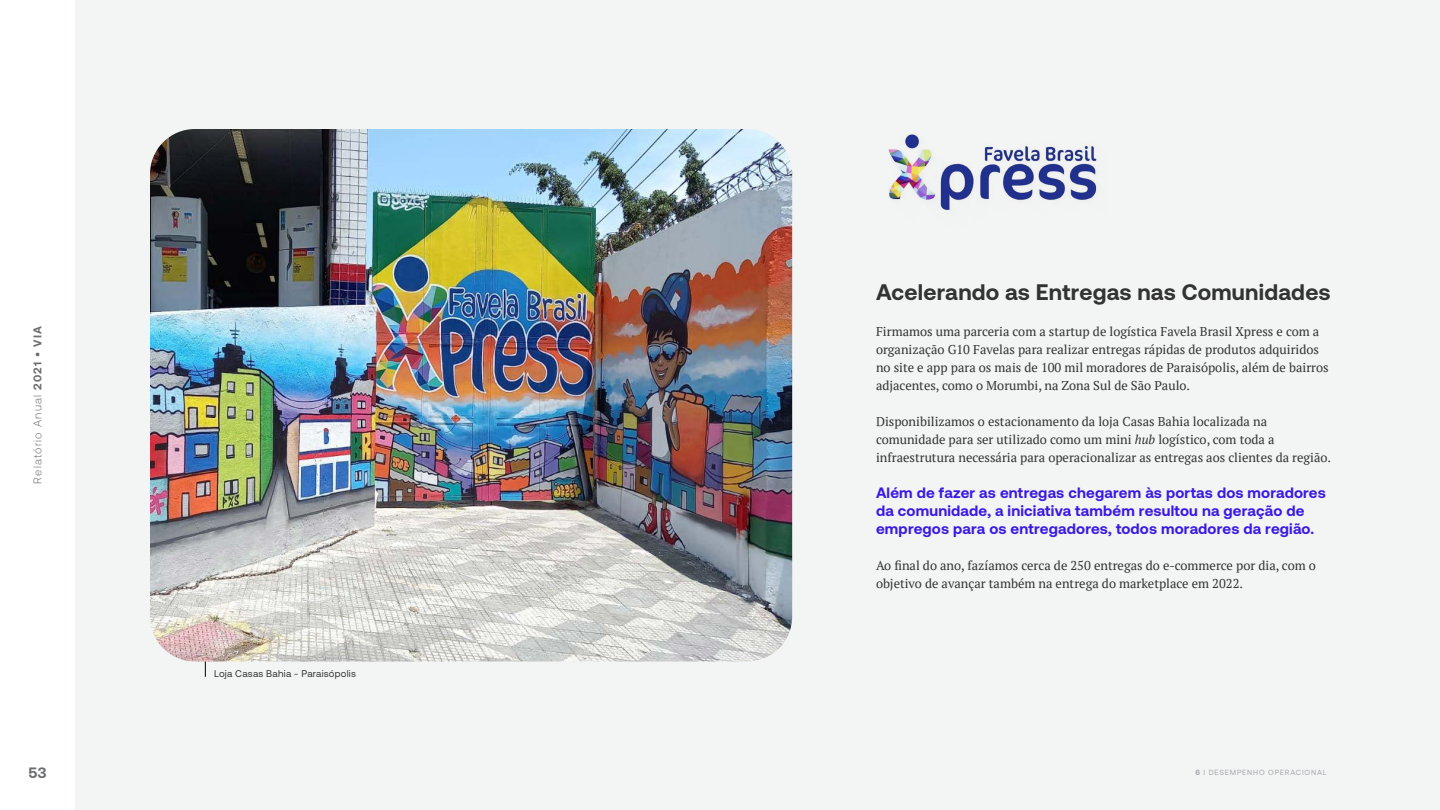
<style>
.page{position:relative;width:1440px;height:810px;background:#fff}
.page>*{position:absolute;margin:0;border:0;box-sizing:border-box;transform-origin:0 0}
.t1{font:700 22.5px "Aeonik";letter-spacing:.01em;color:#333}
.t2{font:700 15px/18px "Aeonik";letter-spacing:.01em;color:#3b19e5}
.t3{font:700 15px "Aeonik";color:#6d6e70}
.t4{font:12.75px/18px "PT Serif";color:#333}
.t5{font:300 11.25px "Aeonik";letter-spacing:.105em;color:#6d6e70}
.t6{font:9.75px "Aeonik";letter-spacing:.025em;color:#333}
.t7{font:7.5px "Aeonik";letter-spacing:.115em;color:#a6a8ab}
.s1{font-weight:700}
.s2{font-style:italic}
</style>
<div class="page">
<div style="left:75px;top:0;width:1365px;height:810px;background:#f3f4f4"></div>
<img style="left:150px;top:129px;width:642px;height:533px">
<svg style="left:205px;top:662px;width:1px;height:15px"></svg>
<img style="left:888px;top:134px;width:209px;height:76px">
<p class="t5" style="left:31px;top:484px;width:159px;rotate:-90deg">Relatório Anual <span class="s1">2021 • VIA</span></p>
<p class="t3" style="left:28px;top:764px;width:20px">53</p>
<p class="t6" style="left:214px;top:668px;width:143px">Loja Casas Bahia - Paraisópolis</p>
<h1 class="t1" style="left:876px;top:279px;width:456px">Acelerando as Entregas nas Comunidades</h1>
<p class="t4" style="left:876px;top:322px;width:454px">Firmamos uma parceria com a startup de logística Favela Brasil Xpress e com a organização G10 Favelas para realizar entregas rápidas de produtos adquiridos no site e app para os mais de 100 mil moradores de Paraisópolis, além de bairros adjacentes, como o Morumbi, na Zona Sul de São Paulo.</p>
<p class="t4" style="left:876px;top:412px;width:457px">Disponibilizamos o estacionamento da loja Casas Bahia localizada na comunidade para ser utilizado como um mini <span class="s2">hub</span> logístico, com toda a infraestrutura necessária para operacionalizar as entregas aos clientes da região.</p>
<p class="t2" style="left:876px;top:484px;width:451px">Além de fazer as entregas chegarem às portas dos moradores da comunidade, a iniciativa também resultou na geração de empregos para os entregadores, todos moradores da região.</p>
<p class="t4" style="left:876px;top:556px;width:441px">Ao final do ano, fazíamos cerca de 250 entregas do e-commerce por dia, com o objetivo de avançar também na entrega do marketplace em 2022.</p>
<p class="t7" style="left:1195px;top:768px;width:133px"><span class="s1">6</span> | DESEMPENHO OPERACIONAL</p>
</div>
